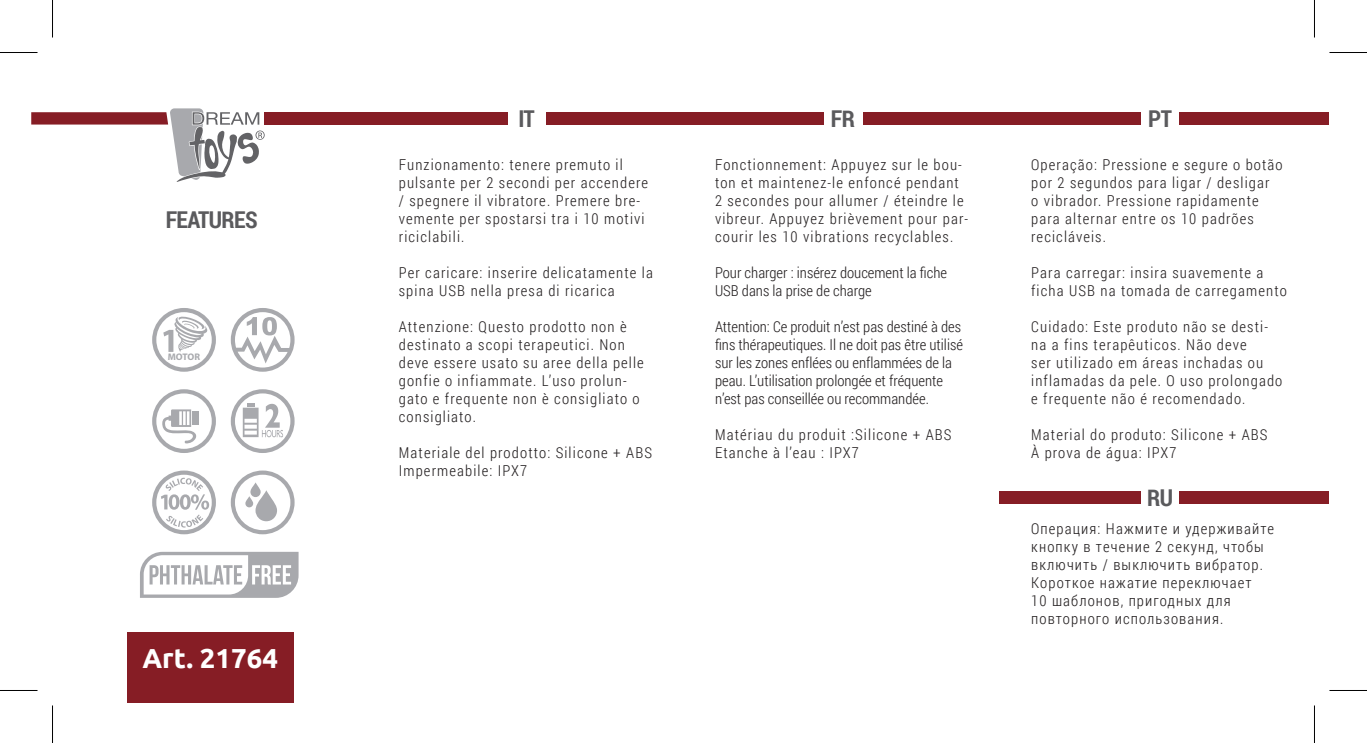
<style>
.page{position:relative;width:1367px;height:743px;background:#fff}
.page>*{position:absolute;margin:0;border:0;box-sizing:border-box;transform-origin:0 0}
.t1{font:700 27.5px "Ubuntu";color:#fff}
.t2{font:700 23.25px "Roboto Condensed";letter-spacing:-.025em;color:#5a5a5d}
.t3{font:300 15px/18px "Roboto Condensed";letter-spacing:.075em;color:#231f20}
.t4{font:300 15px/18px "Roboto Condensed";color:#231f20}
.t5{font:700 9.5px "Myriad Pro";letter-spacing:-.015em;color:#a8a9ad}
</style>
<div class="page">
<div style="left:265px;top:112px;width:242px;height:13px;background:#861d25"></div>
<div style="left:863px;top:112px;width:277px;height:13px;background:#861d25"></div>
<div style="left:1179px;top:112px;width:149px;height:13px;background:#861d25"></div>
<div style="left:547px;top:112px;width:277px;height:13px;background:#861d25"></div>
<svg style="left:31px;top:108px;width:234px;height:74px"></svg>
<div style="left:127px;top:632px;width:166px;height:71px;background:#861d25"></div>
<svg style="left:152px;top:470px;width:64px;height:64px"></svg>
<svg style="left:152px;top:308px;width:64px;height:64px"></svg>
<svg style="left:152px;top:389px;width:64px;height:64px"></svg>
<svg style="left:231px;top:470px;width:63px;height:64px"></svg>
<svg style="left:231px;top:389px;width:63px;height:64px"></svg>
<svg style="left:231px;top:308px;width:63px;height:64px"></svg>
<svg style="left:140px;top:552px;width:158px;height:46px"></svg>
<div style="left:999px;top:491px;width:141px;height:12px;background:#861d25"></div>
<div style="left:1179px;top:491px;width:149px;height:12px;background:#861d25"></div>
<hr style="left:0;top:52px;width:38px;height:1px;background:#000">
<hr style="left:1329px;top:52px;width:37px;height:1px;background:#000">
<hr style="left:0;top:690px;width:38px;height:1px;background:#000">
<hr style="left:1329px;top:690px;width:37px;height:1px;background:#000">
<hr style="left:52px;top:0;width:1px;height:37px;background:#000">
<hr style="left:52px;top:705px;width:1px;height:38px;background:#000">
<hr style="left:1313px;top:0;width:1px;height:37px;background:#000">
<hr style="left:1313px;top:705px;width:1px;height:38px;background:#000">
<h2 class="t2" style="left:166px;top:204px;width:93px">FEATURES</h2>
<p class="t5" style="left:168px;top:350px;width:34px">MOTOR</p>
<h1 class="t1" style="left:142px;top:641px;width:137px">Art. 21764</h1>
<h2 class="t2" style="left:518px;top:103px;width:18px">IT</h2>
<h2 class="t2" style="left:830px;top:103px;width:26px">FR</h2>
<h2 class="t2" style="left:1148px;top:103px;width:25px">PT</h2>
<p class="t3" style="left:399px;top:155px;width:251px">Funzionamento: tenere premuto il pulsante per 2 secondi per accendere / spegnere il vibratore. Premere bre&shy;vemente per spostarsi tra i 10 motivi riciclabili.</p>
<p class="t3" style="left:399px;top:263px;width:255px">Per caricare: inserire delicatamente la spina USB nella presa di ricarica</p>
<p class="t3" style="left:399px;top:317px;width:246px">Attenzione: Questo prodotto non è destinato a scopi terapeutici. Non deve essere usato su aree della pelle gonfie o infiammate. L’uso prolun&shy;gato e frequente non è consigliato o consigliato.</p>
<p class="t3" style="left:399px;top:443px;width:255px">Materiale del prodotto: Silicone + ABS<br>Impermeabile: IPX7</p>
<p class="t3" style="left:715px;top:155px;width:255px">Fonctionnement: Appuyez sur le bou&shy;ton et maintenez-le enfoncé pendant 2 secondes pour allumer / éteindre le vibreur. Appuyez brièvement pour par&shy;courir les 10 vibrations recyclables.</p>
<p class="t4" style="left:715px;top:263px;width:234px">Pour charger : insérez doucement la fiche<br>USB dans la prise de charge</p>
<p class="t4" style="left:715px;top:317px;width:249px">Attention: Ce produit n’est pas destiné à des fins thérapeutiques. Il ne doit pas être utilisé sur les zones enflées ou enflammées de la peau. L’utilisation prolongée et fréquente n’est pas conseillée ou recommandée.</p>
<p class="t3" style="left:715px;top:425px;width:238px">Matériau du produit :Silicone + ABS<br>Etanche à l’eau : IPX7</p>
<p class="t3" style="left:1031px;top:155px;width:253px">Operação: Pressione e segure o botão por 2 segundos para ligar / desligar<br>o vibrador. Pressione rapidamente para alternar entre os 10 padrões recicláveis.</p>
<p class="t3" style="left:1031px;top:263px;width:257px">Para carregar: insira suavemente a ficha USB na tomada de carregamento</p>
<p class="t3" style="left:1031px;top:317px;width:253px">Cuidado: Este produto não se desti&shy;na a fins terapêuticos. Não deve<br>ser utilizado em áreas inchadas ou inflamadas da pele. O uso prolongado e frequente não é recomendado.</p>
<p class="t3" style="left:1031px;top:425px;width:238px">Material do produto: Silicone + ABS<br>À prova de água: IPX7</p>
<h2 class="t2" style="left:1147px;top:481px;width:27px">RU</h2>
<p class="t3" style="left:1031px;top:519px;width:244px">Операция: Нажмите и удерживайте кнопку в течение 2 секунд, чтобы включить / выключить вибратор.<br>Короткое нажатие переключает<br>10 шаблонов, пригодных для повторного использования.</p>
</div>
